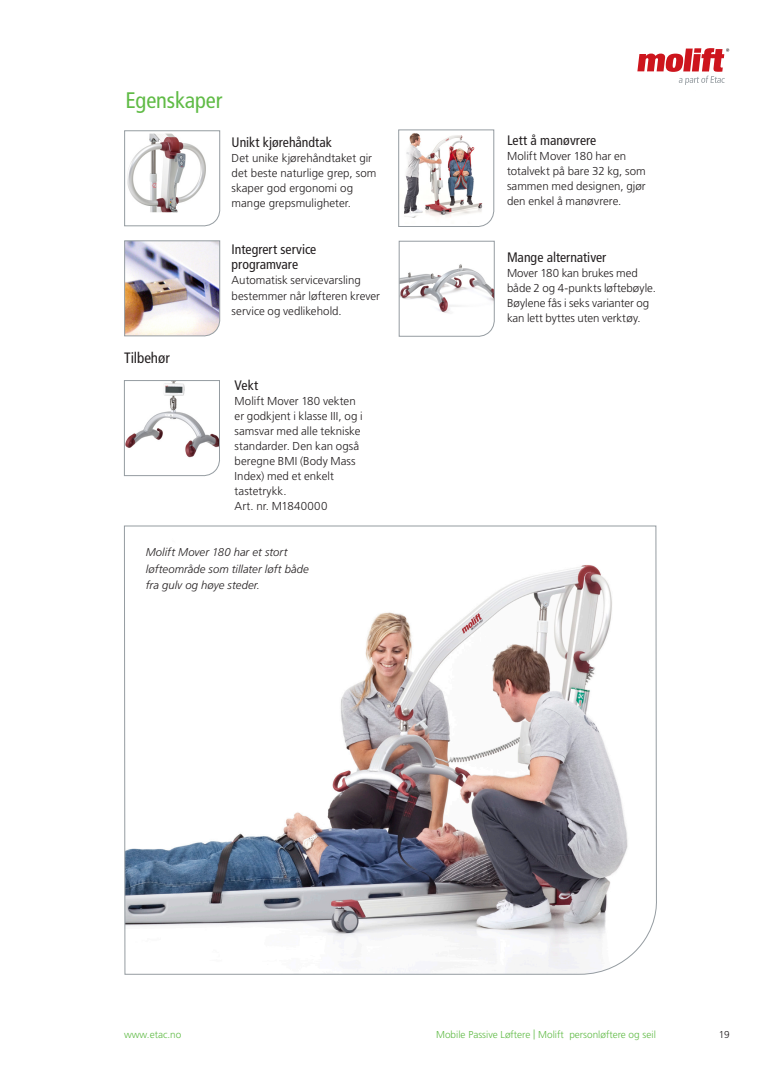
<style>
.page{position:relative;width:780px;height:1088px;background:#fff}
.page>*{position:absolute;margin:0;border:0;box-sizing:border-box;transform-origin:0 0}
.Heading_3{font:condensed 22.5px "Frutiger";letter-spacing:-.005em;color:#60bb46}
.Heading_body_text{font:condensed 15px "Frutiger";color:#231f20}
.USP_heading{font:condensed 13.75px/15px "Frutiger";color:#231f20}
.USP_text{font:300 11.5px/15px "Frutiger LT Std";color:#231f20}
.USP_heading-2{font:300 11.5px/15px "Frutiger LT Std";color:#231f20}
.USP_text-2{font:300 11.5px "Frutiger LT Std";letter-spacing:.025em;color:#231f20}
.Image_text{font:italic 300 11.25px/16.2px "Frutiger LT Std";letter-spacing:.005em;color:#231f20}
.t1{font:300 10px "Frutiger LT Std";color:#60bb46}
.t2{font:300 10px "Frutiger LT Std";color:#231f20}
</style>
<div class="page">
<svg style="left:124px;top:525px;width:533px;height:450px"></svg>
<svg style="left:124px;top:130px;width:97px;height:96px"></svg>
<img style="left:124px;top:240px;width:97px;height:96px">
<img style="left:398px;top:129px;width:97px;height:98px">
<svg style="left:398px;top:241px;width:97px;height:96px"></svg>
<svg style="left:637px;top:48px;width:92px;height:37px"></svg>
<svg style="left:124px;top:380px;width:96px;height:96px"></svg>
<p class="Heading_3" style="left:125px;top:87px;width:98px">Egenskaper</p>
<p class="USP_heading" style="left:231px;top:135px;width:102px">Unikt kjørehåndtak</p>
<p class="USP_heading-2" style="left:231px;top:151px;width:142px">Det unike kjørehåndtaket gir</p>
<p class="USP_heading-2" style="left:231px;top:166px;width:146px">det beste naturlige grep, som skaper god ergonomi og mange grepsmuligheter.</p>
<p class="USP_heading" style="left:231px;top:242px;width:86px">Integrert service programvare</p>
<p class="USP_text" style="left:231px;top:273px;width:150px">Automatisk servicevarsling bestemmer når løfteren krever service og vedlikehold.</p>
<p class="Heading_body_text" style="left:124px;top:349px;width:47px">Tilbehør</p>
<p class="USP_heading" style="left:234px;top:378px;width:25px">Vekt</p>
<p class="USP_text" style="left:234px;top:394px;width:130px">Molift Mover 180 vekten er godkjent i klasse III, og i samsvar med alle tekniske</p>
<p class="USP_text" style="left:234px;top:439px;width:126px">standarder. Den kan også beregne BMI (Body Mass<br>Index) med et enkelt tastetrykk.</p>
<p class="USP_text-2" style="left:234px;top:500px;width:94px">Art. nr. M1840000</p>
<p class="Image_text" style="left:146px;top:544px;width:164px">Molift Mover 180 har et stort løfteområde som tillater løft både fra gulv og høye steder.</p>
<p class="USP_heading" style="left:507px;top:133px;width:91px">Lett å manøvrere</p>
<p class="USP_text" style="left:507px;top:149px;width:140px">Molift Mover 180 har en totalvekt på bare 32 kg, som sammen med designen, gjør den enkel å manøvrere.</p>
<p class="USP_heading" style="left:507px;top:250px;width:101px">Mange alternativer</p>
<p class="USP_text" style="left:507px;top:266px;width:150px">Mover 180 kan brukes med både 2 og 4-punkts løftebøyle.<br>Bøylene fås i seks varianter og kan lett byttes uten verktøy.</p>
<p class="t1" style="left:124px;top:1029px;width:59px">www.etac.no</p>
<p class="t1" style="left:436px;top:1029px;width:221px">Mobile Passive Løftere | Molift personløftere og seil</p>
<p class="t2" style="left:718px;top:1029px;width:13px">19</p>
</div>
